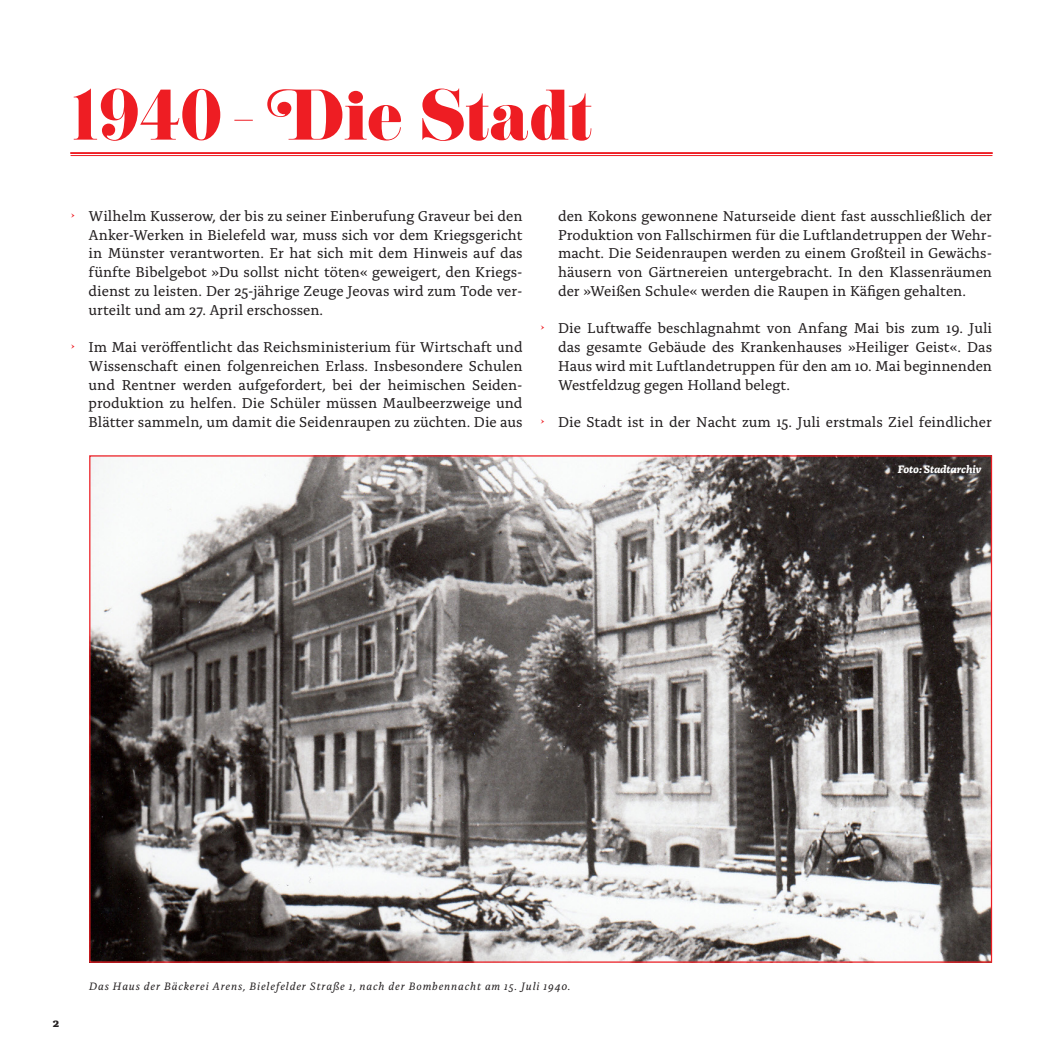
<style>
.page{position:relative;width:1063px;height:1063px;background:#fff}
.page>*{position:absolute;margin:0;border:0;box-sizing:border-box;transform-origin:0 0}
.t1{font:62.5px "Eloquent JF Pro";color:#ee1d23}
.t2{font:15px/18.8px "Alda OTCEV";color:#231f20;text-align:justify}
.t3{font:700 12.5px "Alda OTCEV";color:#231f20}
.Bildunterschrift{font:italic 11.25px "Alda OTCEV";letter-spacing:.08em;color:#231f20}
.t4{font:italic 700 11.25px "Alda OTCEV";letter-spacing:-.005em;color:#fff}
.s1{font-family:"Eloquent JF Pro";font-size:14.38px;color:#ee1d23}
</style>
<div class="page">
<svg style="left:234px;top:120px;width:19px;height:1px"></svg>
<hr style="left:71px;top:152px;width:921px;height:2px;background:#ee1d23">
<hr style="left:71px;top:155px;width:921px;height:1px;background:#ee1d23">
<img style="left:91px;top:457px;width:899px;height:504px">
<h1 class="t1" style="left:71px;top:81px;width:153px">1940</h1>
<h1 class="t1" style="left:267px;top:81px;width:328px">Die Stadt</h1>
<p class="t2" style="left:89px;top:205px;width:436px;text-indent:-18px"><span class="s1">›</span> Wilhelm Kusserow, der bis zu seiner Einberufung Graveur bei den Anker-Werken in Bielefeld war, muss sich vor dem Kriegsgericht in Münster verantworten. Er hat sich mit dem Hinweis auf das fünfte Bibelgebot »Du sollst nicht töten« geweigert, den Kriegs&shy;dienst zu leisten. Der 25-jährige Zeuge Jeovas wird zum Tode ver&shy;urteilt und am 27. April erschossen.</p>
<p class="t2" style="left:89px;top:337px;width:436px;text-indent:-18px"><span class="s1">›</span> Im Mai veröffentlicht das Reichsministerium für Wirtschaft und Wissenschaft einen folgenreichen Erlass. Insbesondere Schulen und Rentner werden aufgefordert, bei der heimischen Seiden&shy;produktion zu helfen. Die Schüler müssen Maulbeerzweige und Blätter sammeln, um damit die Seidenraupen zu züchten. Die aus</p>
<p class="t2" style="left:558px;top:205px;width:436px">den Kokons gewonnene Naturseide dient fast ausschließlich der Produktion von Fallschirmen für die Luftlandetruppen der Wehr&shy;macht. Die Seidenraupen werden zu einem Großteil in Gewächs&shy;häusern von Gärtnereien untergebracht. In den Klassenräumen der »Weißen Schule« werden die Raupen in Käfigen gehalten.</p>
<p class="t2" style="left:558px;top:318px;width:436px;text-indent:-18px"><span class="s1">›</span> Die Luftwaffe beschlagnahmt von Anfang Mai bis zum 19. Juli das gesamte Gebäude des Krankenhauses »Heiliger Geist«. Das Haus wird mit Luftlandetruppen für den am 10. Mai beginnenden Westfeldzug gegen Holland belegt.</p>
<p class="t2" style="left:540px;top:412px;width:453px"><span class="s1">›</span> Die Stadt ist in der Nacht zum 15. Juli erstmals Ziel feindlicher</p>
<p class="t4" style="left:898px;top:460px;width:85px">Foto: Stadtarchiv</p>
<p class="t3" style="left:53px;top:1013px;width:8px">2</p>
<p class="Bildunterschrift" style="left:89px;top:977px;width:483px">Das Haus der Bäckerei Arens, Bielefelder Straße 1, nach der Bombennacht am 15. Juli 1940.</p>
</div>
